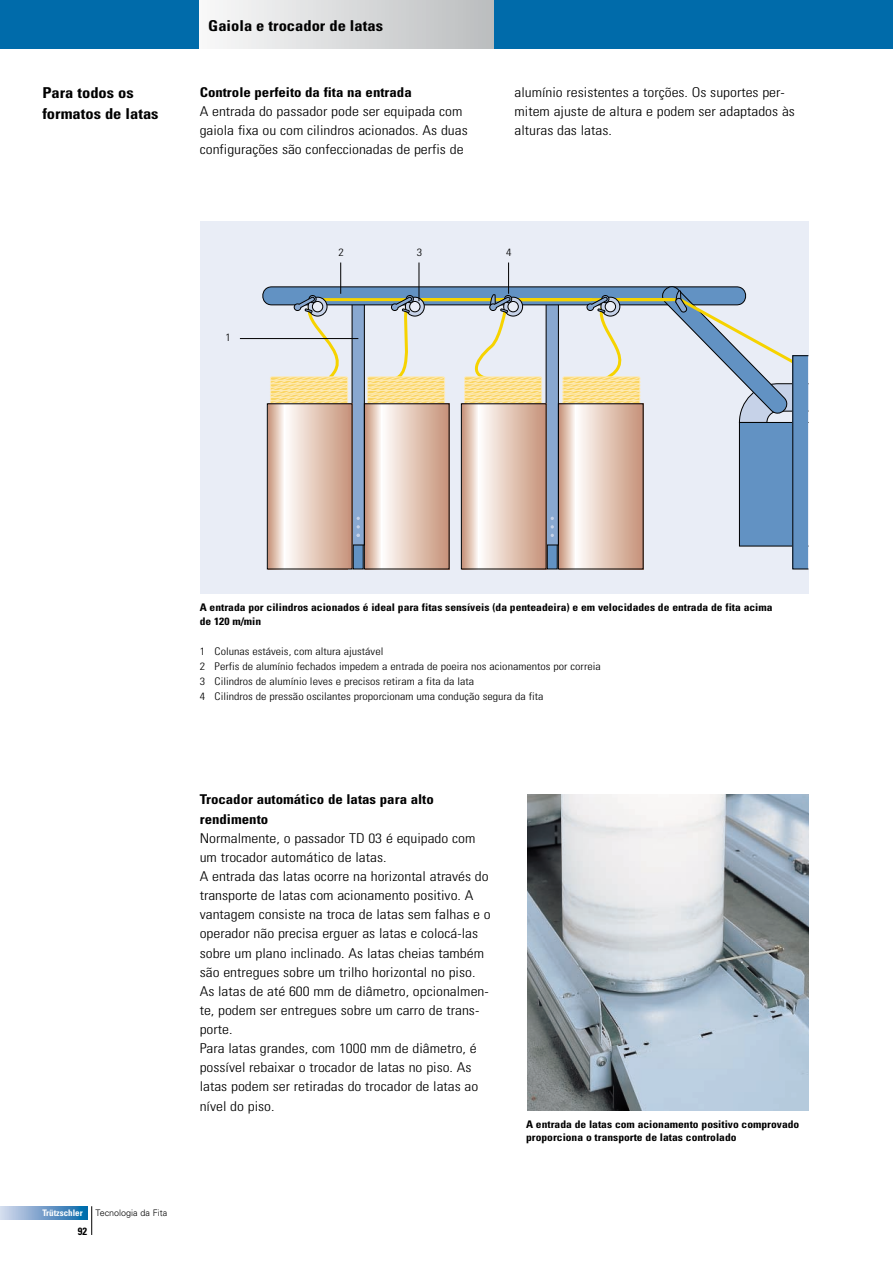
<style>
.page{position:relative;width:893px;height:1263px;background:#fff}
.page>*{position:absolute;margin:0;border:0;box-sizing:border-box;transform-origin:0 0}
.t1{font:700 condensed 15px/21px "Univers";color:#000;scale:1.1 1}
.t2{font:300 condensed 13.5px/19.2px "Univers";color:#000;scale:1.15 1}
.t3{font:700 condensed 13.5px/19.2px "Univers";color:#000;scale:1.1 1}
.t4{font:300 condensed 10.5px/15px "Univers";color:#000;scale:1.15 1}
.t5{font:700 condensed 10.5px/13.5px "Univers";color:#000;scale:1.1 1}
.t6{font:700 condensed 10.5px "Univers";color:#000}
.t7{font:300 9px "Univers";color:#000}
.t8{font:700 condensed 9px "Univers";color:#fff}
</style>
<div class="page">
<div style="left:0;top:1px;width:892px;height:48px;background:#006baa"></div>
<svg style="left:0;top:1206px;width:87px;height:13px"></svg>
<svg style="left:91px;top:1206px;width:1px;height:29px"></svg>
<div style="left:200px;top:1px;width:293px;height:48px;background:linear-gradient(to right,#f9f9f9,#bbbdbf)"></div>
<img style="left:527px;top:795px;width:281px;height:316px">
<div style="left:200px;top:221px;width:608px;height:373px;background:#e9edf6"></div>
<div style="left:353px;top:328px;width:10px;height:241px;background:#6292c3;border:1px solid #000"></div>
<div style="left:352px;top:301px;width:13px;height:244px;background:#89a8d0"></div>
<div style="left:547px;top:328px;width:10px;height:241px;background:#6292c3;border:1px solid #000"></div>
<div style="left:545px;top:301px;width:13px;height:244px;background:#89a8d0"></div>
<svg style="left:356px;top:517px;width:4px;height:20px"></svg>
<svg style="left:550px;top:517px;width:4px;height:20px"></svg>
<div style="left:739px;top:422px;width:69px;height:124px;background:#6292c3"></div>
<div style="left:739px;top:422px;width:69px;height:124px;border:1px solid #000"></div>
<div style="left:792px;top:356px;width:16px;height:213px;background:#6292c3"></div>
<div style="left:792px;top:355px;width:16px;height:214px;border:1px solid #000"></div>
<svg style="left:269px;top:423px;width:14px;height:144px;background:#e1c3b4"></svg>
<div style="left:283px;top:404px;width:65px;height:165px;background:linear-gradient(to right,#fffffe,#ca977d)"></div>
<hr style="left:348px;top:404px;width:1px;height:165px;background:#c8947e">
<hr style="left:349px;top:404px;width:2px;height:165px;background:#c6927c">
<div style="left:267px;top:403px;width:85px;height:166px;border:1px solid #000"></div>
<svg style="left:366px;top:423px;width:14px;height:144px;background:#e1c3b4"></svg>
<div style="left:380px;top:404px;width:69px;height:165px;background:linear-gradient(to right,#fffffe,#c69076)"></div>
<div style="left:364px;top:403px;width:85px;height:166px;border:1px solid #000"></div>
<svg style="left:463px;top:423px;width:14px;height:144px;background:#e0c3b3"></svg>
<div style="left:477px;top:404px;width:69px;height:165px;background:linear-gradient(to right,#fffffe,#c69076)"></div>
<div style="left:461px;top:403px;width:85px;height:166px;border:1px solid #000"></div>
<svg style="left:560px;top:423px;width:14px;height:144px;background:#e0c3b3"></svg>
<div style="left:574px;top:404px;width:69px;height:165px;background:linear-gradient(to right,#fffffe,#c69176)"></div>
<div style="left:558px;top:403px;width:85px;height:166px;border:1px solid #000"></div>
<svg style="left:259px;top:281px;width:549px;height:142px"></svg>
<hr style="left:240px;top:338px;width:118px;height:1px;background:#000">
<hr style="left:340px;top:263px;width:1px;height:31px;background:#000">
<hr style="left:418px;top:263px;width:1px;height:38px;background:#000">
<hr style="left:508px;top:263px;width:1px;height:31px;background:#000">
<p class="t1" style="left:42px;top:83px;width:107px">Para todos os formatos de latas</p>
<p class="t1" style="left:208px;top:17px;width:160px">Gaiola e trocador de latas</p>
<p class="t3" style="left:200px;top:83px;width:194px">Controle perfeito da fita na entrada</p>
<p class="t2" style="left:200px;top:103px;width:234px">A entrada do passador pode ser equipada com gaiola fixa ou com cilindros acionados. As duas configurações são confeccionadas de perfis de</p>
<p class="t2" style="left:514px;top:83px;width:245px">alumínio resistentes a torções. Os suportes per&shy;mitem ajuste de altura e podem ser adaptados às alturas das latas.</p>
<p class="t4" style="left:225px;top:331px;width:6px">1</p>
<p class="t4" style="left:338px;top:246px;width:6px">2</p>
<p class="t4" style="left:416px;top:246px;width:6px">3</p>
<p class="t4" style="left:506px;top:246px;width:6px">4</p>
<p class="t5" style="left:200px;top:602px;width:522px">A entrada por cilindros acionados é ideal para fitas sensíveis (da penteadeira) e em velocidades de entrada de fita acima de 120 m/min</p>
<p class="t4" style="left:200px;top:644px;width:350px">1 Colunas estáveis, com altura ajustável<br>2 Perfis de alumínio fechados impedem a entrada de poeira nos acionamentos por correia 3 Cilindros de alumínio leves e precisos retiram a fita da lata<br>4 Cilindros de pressão oscilantes proporcionam uma condução segura da fita</p>
<p class="t3" style="left:200px;top:791px;width:214px">Trocador automático de latas para alto rendimento</p>
<p class="t2" style="left:200px;top:830px;width:255px">Normalmente, o passador TD 03 é equipado com um trocador automático de latas.<br>A entrada das latas ocorre na horizontal através do transporte de latas com acionamento positivo. A vantagem consiste na troca de latas sem falhas e o operador não precisa erguer as latas e colocá-las sobre um plano inclinado. As latas cheias também são entregues sobre um trilho horizontal no piso.<br>As latas de até 600 mm de diâmetro, opcionalmen&shy;te, podem ser entregues sobre um carro de trans&shy;porte.<br>Para latas grandes, com 1000 mm de diâmetro, é possível rebaixar o trocador de latas no piso. As latas podem ser retiradas do trocador de latas ao nível do piso.</p>
<p class="t8" style="left:42px;top:1209px;width:42px">Trützschler</p>
<p class="t7" style="left:95px;top:1209px;width:73px">Tecnologia da Fita</p>
<p class="t6" style="left:78px;top:1227px;width:11px">92</p>
<p class="t5" style="left:526px;top:1118px;width:250px">A entrada de latas com acionamento positivo comprovado proporciona o transporte de latas controlado</p>
</div>
